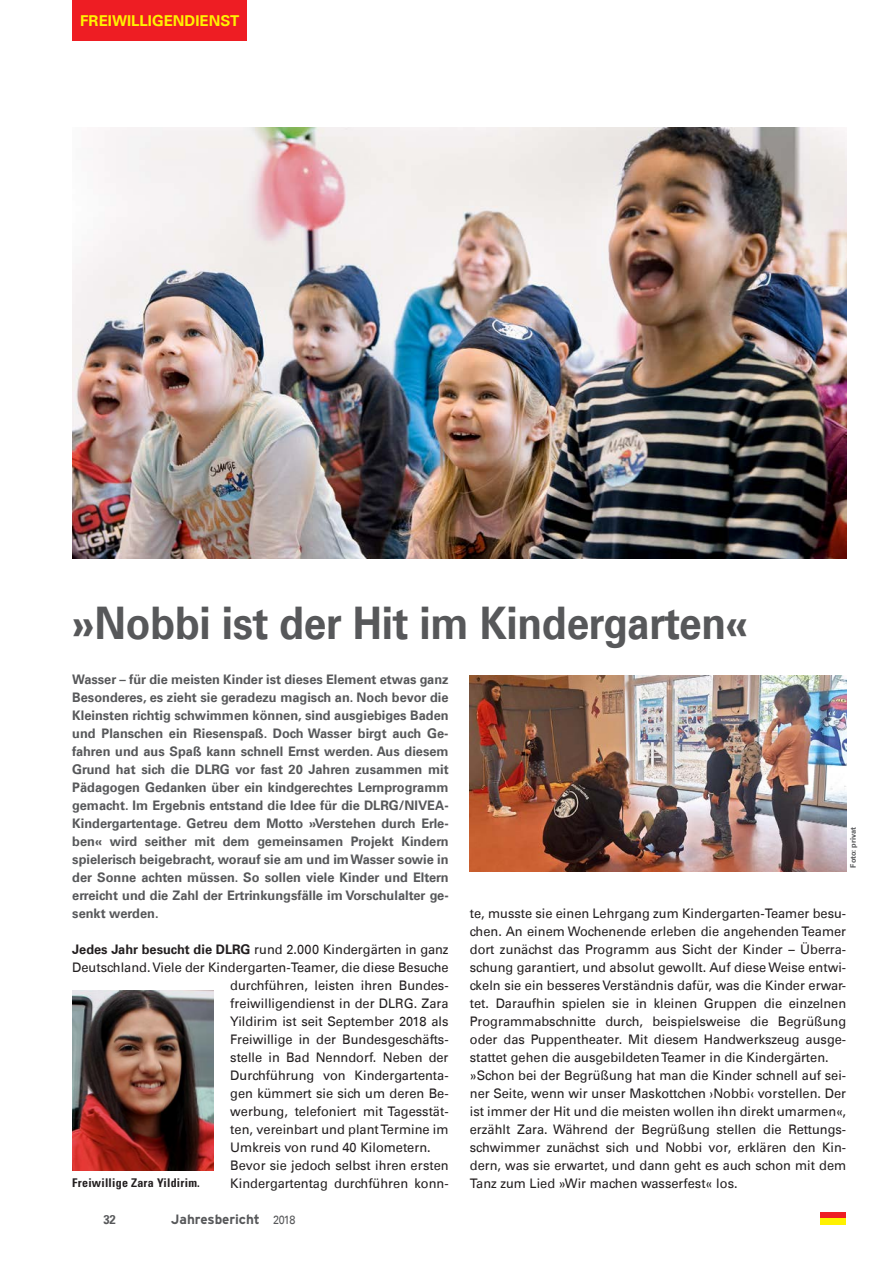
<style>
.page{position:relative;width:893px;height:1263px;background:#fff}
.page>*{position:absolute;margin:0;border:0;box-sizing:border-box;transform-origin:0 0}
.t1{font:700 45px "DLRG Univers";letter-spacing:-.005em;color:#57585a;scale:.9 1}
.t2{font:700 15px "DLRG Univers";color:#fff101}
.t3{font:700 13.5px "Interstate";letter-spacing:-.005em;color:#57585a}
.t4{font:13.2px/18px "DLRG Univers";color:#231f20}
.t5{font:700 13.2px/18px "DLRG Univers";color:#57585a;text-align:justify}
.t6{font:700 12.75px "DLRG Univers";color:#57585a;scale:.9 1}
.t7{font:700 condensed 12px "Univers LT Std";letter-spacing:.02em;color:#231f20}
.t8{font:700 7.5px "Univers LT Std";letter-spacing:-.01em;color:#57585a}
.s1{font-weight:700}
.s2{font-family:"DLRG Univers";font-weight:400;font-size:12px}
</style>
<div class="page">
<div style="left:821px;top:1212px;width:25px;height:6px;background:#ee1d23"></div>
<div style="left:821px;top:1218px;width:25px;height:7px;background:#fff101"></div>
<div style="left:72px;top:0;width:175px;height:40px;background:#ee1d23"></div>
<img style="left:72px;top:128px;width:774px;height:430px">
<img style="left:470px;top:675px;width:376px;height:197px">
<img style="left:72px;top:990px;width:141px;height:180px">
<p class="t2" style="left:80px;top:12px;width:160px">FREIWILLIGENDIENST</p>
<h1 class="t1" style="left:72px;top:597px;width:753px">»Nobbi ist der Hit im Kindergarten«</h1>
<p class="t5" style="left:72px;top:670px;width:378px">Wasser – für die meisten Kinder ist dieses Element etwas ganz Besonderes, es zieht sie geradezu magisch an. Noch bevor die Kleinsten richtig schwimmen können, sind ausgiebiges Baden und Planschen ein Riesenspaß. Doch Wasser birgt auch Ge&shy;fahren und aus Spaß kann schnell Ernst werden. Aus diesem Grund hat sich die DLRG vor fast 20 Jahren zusammen mit Pädagogen Gedanken über ein kindgerechtes Lernprogramm gemacht. Im Ergebnis entstand die Idee für die DLRG/ NIVEA-Kindergartentage. Getreu dem Motto »Verstehen durch Erle&shy;ben« wird seither mit dem gemeinsamen Projekt Kindern spielerisch beigebracht, worauf sie am und im Wasser sowie in der Sonne achten müssen. So sollen viele Kinder und Eltern erreicht und die Zahl der Ertrinkungsfälle im Vorschulalter ge&shy;senkt werden.</p>
<p class="t4" style="left:72px;top:940px;width:378px"><span class="s1">Jedes Jahr besucht die DLRG</span> rund 2.000 Kindergärten in ganz</p>
<p class="t4" style="left:72px;top:958px;width:378px">Deutschland. Viele der Kindergarten-Teamer, die diese Besuche</p>
<p class="t4" style="left:230px;top:976px;width:220px">durchführen, leisten ihren Bundes-</p>
<p class="t4" style="left:230px;top:994px;width:220px">freiwilligendienst in der DLRG. Zara</p>
<p class="t4" style="left:230px;top:1012px;width:220px">Yildirim ist seit September 2018 als</p>
<p class="t4" style="left:230px;top:1030px;width:220px">Freiwillige in der Bundesgeschäfts-</p>
<p class="t4" style="left:230px;top:1048px;width:220px">stelle in Bad Nenndorf. Neben der</p>
<p class="t4" style="left:230px;top:1066px;width:220px">Durchführung von Kindergartenta-</p>
<p class="t4" style="left:230px;top:1084px;width:220px">gen kümmert sie sich um deren Be-</p>
<p class="t4" style="left:230px;top:1102px;width:220px">werbung, telefoniert mit Tagesstät-</p>
<p class="t4" style="left:230px;top:1120px;width:220px">ten, vereinbart und plant Termine im</p>
<p class="t4" style="left:230px;top:1138px;width:202px">Umkreis von rund 40 Kilometern.</p>
<p class="t4" style="left:230px;top:1156px;width:220px">Bevor sie jedoch selbst ihren ersten</p>
<p class="t4" style="left:230px;top:1174px;width:220px">Kindergartentag durchführen konn-</p>
<p class="t7" style="left:72px;top:1176px;width:129px">Freiwillige Zara Yildirim.</p>
<p class="t6" style="left:103px;top:1212px;width:15px">32</p>
<p class="t3" style="left:171px;top:1211px;width:126px">Jahresbericht <span class="s2">2018</span></p>
<p class="t8" style="left:849px;top:867px;width:42px;rotate:-90deg">Foto: privat</p>
<p class="t4" style="left:470px;top:904px;width:378px">te, musste sie einen Lehrgang zum Kindergarten-Teamer besu&shy;chen. An einem Wochenende erleben die angehenden Teamer dort zunächst das Programm aus Sicht der Kinder – Überra&shy;schung garantiert, und absolut gewollt. Auf diese Weise entwi&shy;ckeln sie ein besseres Verständnis dafür, was die Kinder erwar&shy;tet. Daraufhin spielen sie in kleinen Gruppen die einzelnen Programmabschnitte durch, beispielsweise die Begrüßung oder das Puppentheater. Mit diesem Handwerkszeug ausge&shy;stattet gehen die ausgebildeten Teamer in die Kindergärten. »Schon bei der Begrüßung hat man die Kinder schnell auf sei&shy;ner Seite, wenn wir unser Maskottchen ›Nobbi‹ vorstellen. Der ist immer der Hit und die meisten wollen ihn direkt umarmen«, erzählt Zara. Während der Begrüßung stellen die Rettungs&shy;schwimmer zunächst sich und Nobbi vor, erklären den Kin&shy;dern, was sie erwartet, und dann geht es auch schon mit dem Tanz zum Lied »Wir machen wasserfest« los.</p>
</div>
